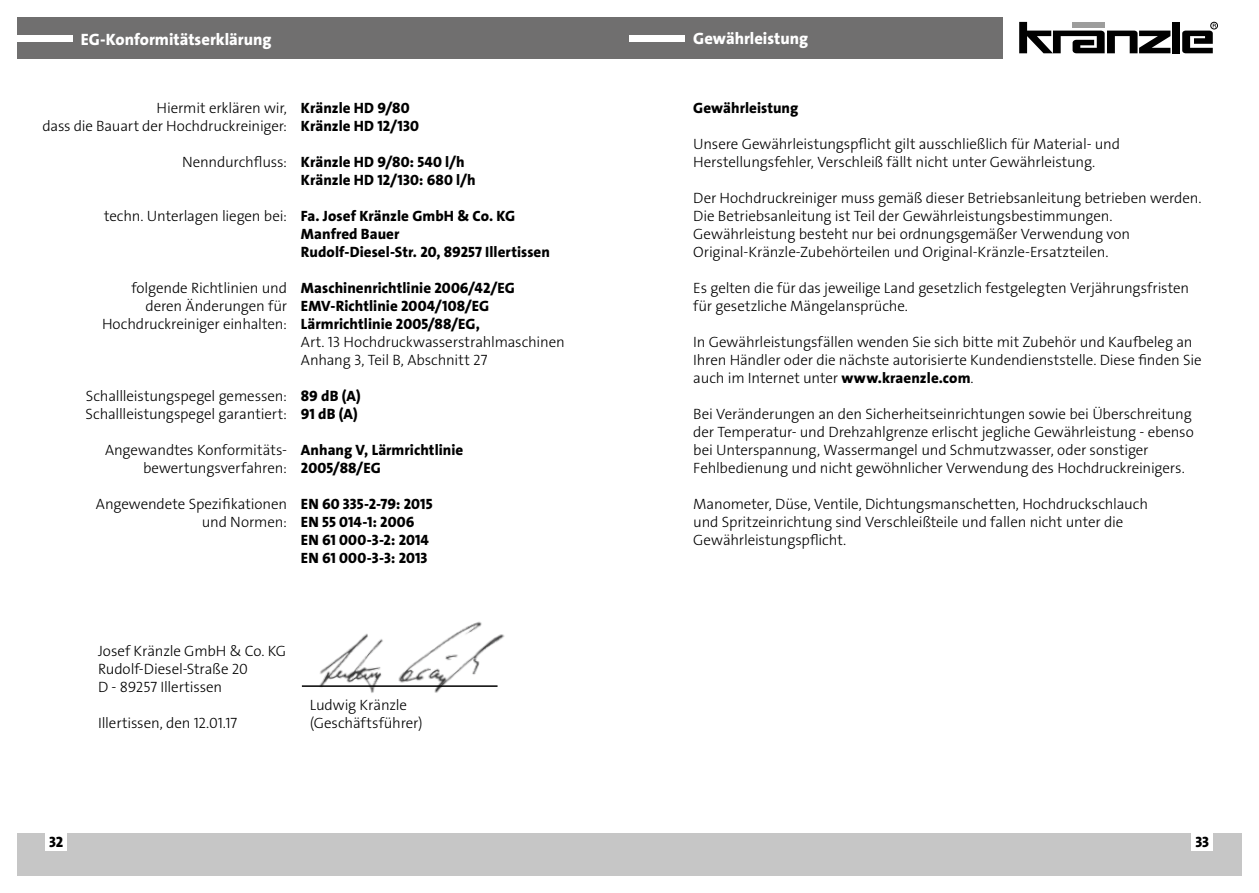
<style>
.page{position:relative;width:1259px;height:893px;background:#fff}
.page>*{position:absolute;margin:0;border:0;box-sizing:border-box;transform-origin:0 0}
.t1{font:16.5px "The Sans LP8 Ex Bld";color:#fff}
.t2{font:15px/18px "The Sans LP3 Lig";letter-spacing:-.01em;color:#000}
.t3{font:15px/18px "The Sans LP8 Ex Bld";letter-spacing:.005em;color:#000}
.s1{font-family:"The Sans LP8 Ex Bld"}
</style>
<div class="page">
<div style="left:629px;top:833px;width:613px;height:43px;background:#c6c6c6"></div>
<div style="left:17px;top:833px;width:612px;height:43px;background:#c6c6c6"></div>
<div style="left:1191px;top:833px;width:22px;height:18px;background:#fff"></div>
<div style="left:46px;top:833px;width:21px;height:18px;background:#fff"></div>
<div style="left:17px;top:17px;width:985px;height:41px;background:#706f6f"></div>
<div style="left:17px;top:35px;width:55px;height:6px;background:#fff"></div>
<div style="left:629px;top:35px;width:56px;height:6px;background:#fff"></div>
<svg style="left:1019px;top:22px;width:151px;height:31px"></svg>
<div style="left:1172px;top:22px;width:7px;height:31px;background:#000"></div>
<div style="left:1210px;top:22px;width:7px;height:7px;border:1px solid #000;border-radius:50%"></div>
<svg style="left:1182px;top:24px;width:34px;height:29px"></svg>
<img style="left:319px;top:621px;width:186px;height:72px">
<hr style="left:302px;top:685px;width:195px;height:2px;background:#000">
<p class="t1" style="left:81px;top:28px;width:192px">EG-Konformitätserklärung</p>
<p class="t1" style="left:693px;top:28px;width:116px">Gewährleistung</p>
<p class="t2" style="left:43px;top:99px;width:246px;text-align:right">Hiermit erklären wir,<br>dass die Bauart der Hochdruckreiniger:</p>
<p class="t2" style="left:182px;top:153px;width:106px">Nenndurchfluss:</p>
<p class="t2" style="left:104px;top:207px;width:185px">techn. Unterlagen liegen bei:</p>
<p class="t2" style="left:102px;top:279px;width:187px;text-align:right">folgende Richtlinien und deren Änderungen für<br>Hochdruckreiniger einhalten:</p>
<p class="t2" style="left:86px;top:387px;width:203px">Schallleistungspegel gemessen:<br>Schallleistungspegel garantiert:</p>
<p class="t2" style="left:105px;top:441px;width:184px;text-align:right">Angewandtes Konformitäts&shy;bewertungsverfahren:</p>
<p class="t2" style="left:96px;top:495px;width:193px;text-align:right">Angewendete Spezifikationen und Normen:</p>
<p class="t3" style="left:301px;top:99px;width:120px">Kränzle HD 9/80<br>Kränzle HD 12/130</p>
<p class="t3" style="left:301px;top:153px;width:176px">Kränzle HD 9/80: 540 l/h<br>Kränzle HD 12/130: 680 l/h</p>
<p class="t3" style="left:301px;top:207px;width:250px">Fa. Josef Kränzle GmbH &amp; Co. KG<br>Manfred Bauer<br>Rudolf-Diesel-Str. 20, 89257 Illertissen</p>
<p class="t3" style="left:301px;top:279px;width:215px">Maschinenrichtlinie 2006/42/EG<br>EMV-Richtlinie 2004/108/EG<br>Lärmrichtlinie 2005/88/EG,</p>
<p class="t2" style="left:301px;top:333px;width:265px">Art. 13 Hochdruckwasserstrahlmaschinen<br>Anhang 3, Teil B, Abschnitt 27</p>
<p class="t3" style="left:301px;top:387px;width:61px">89 dB (A)<br>91 dB (A)</p>
<p class="t3" style="left:301px;top:441px;width:164px">Anhang V, Lärmrichtlinie<br>2005/88/EG</p>
<p class="t3" style="left:301px;top:495px;width:133px">EN 60 335-2-79: 2015<br>EN 55 014-1: 2006<br>EN 61 000-3-2: 2014<br>EN 61 000-3-3: 2013</p>
<p class="t2" style="left:98px;top:642px;width:190px">Josef Kränzle GmbH &amp; Co. KG<br>Rudolf-Diesel-Straße 20<br>D - 89257 Illertissen</p>
<p class="t2" style="left:98px;top:714px;width:141px">Illertissen, den 12.01.17</p>
<p class="t2" style="left:310px;top:696px;width:114px">Ludwig Kränzle (Geschäftsführer)</p>
<p class="t3" style="left:693px;top:99px;width:107px">Gewährleistung</p>
<p class="t2" style="left:693px;top:135px;width:428px">Unsere Gewährleistungspflicht gilt ausschließlich für Material- und<br>Herstellungsfehler, Verschleiß fällt nicht unter Gewährleistung.</p>
<p class="t2" style="left:693px;top:189px;width:510px">Der Hochdruckreiniger muss gemäß dieser Betriebsanleitung betrieben werden.<br>Die Betriebsanleitung ist Teil der Gewährleistungsbestimmungen.<br>Gewährleistung besteht nur bei ordnungsgemäßer Verwendung von Original-Kränzle-Zubehörteilen und Original-Kränzle-Ersatzteilen.</p>
<p class="t2" style="left:693px;top:279px;width:497px">Es gelten die für das jeweilige Land gesetzlich festgelegten Verjährungsfristen für gesetzliche Mängelansprüche.</p>
<p class="t2" style="left:693px;top:333px;width:510px">In Gewährleistungsfällen wenden Sie sich bitte mit Zubehör und Kaufbeleg an<br>Ihren Händler oder die nächste autorisierte Kundendienststelle. Diese finden Sie auch im Internet unter <span class="s1">www.kraenzle.com</span>.</p>
<p class="t2" style="left:693px;top:405px;width:502px">Bei Veränderungen an den Sicherheitseinrichtungen sowie bei Überschreitung der Temperatur- und Drehzahlgrenze erlischt jegliche Gewährleistung - ebenso bei Unterspannung, Wassermangel und Schmutzwasser, oder sonstiger Fehlbedienung und nicht gewöhnlicher Verwendung des Hochdruckreinigers.</p>
<p class="t2" style="left:693px;top:495px;width:456px">Manometer, Düse, Ventile, Dichtungsmanschetten, Hochdruckschlauch und Spritzeinrichtung sind Verschleißteile und fallen nicht unter die<br>Gewährleistungspflicht.</p>
<p class="t3" style="left:49px;top:833px;width:16px">32</p>
<p class="t3" style="left:1195px;top:833px;width:15px">33</p>
</div>
